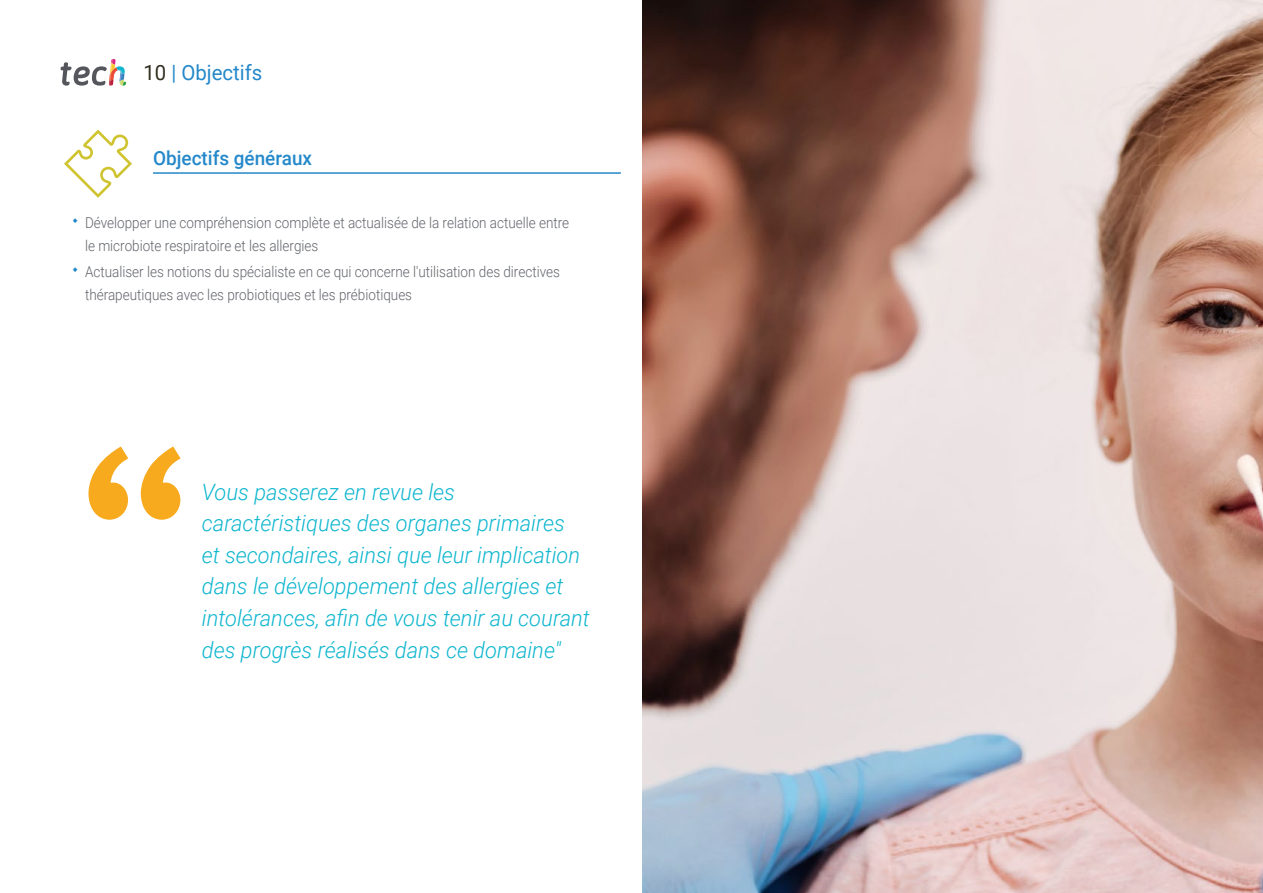
<style>
.page{position:relative;width:1263px;height:893px;background:#fff}
.page>*{position:absolute;margin:0;border:0;box-sizing:border-box;transform-origin:0 0}
.t1{font:italic 300 22.5px/31.5px "Roboto";color:#0fb6cf}
.t2{font:21px "Roboto";color:#2488c9}
.t3{font:500 19.5px "Roboto";color:#2488c9}
.t4{font:300 15px/22.5px "Roboto";color:#61646a;scale:.9 1}
.s1{color:#312e20}
.s2{color:#2588c9}
</style>
<div class="page">
<img style="left:642px;top:0;width:621px;height:893px">
<hr style="left:153px;top:173px;width:468px;height:1px;background:#2488c9">
<svg style="left:64px;top:130px;width:68px;height:68px"></svg>
<svg style="left:88px;top:446px;width:93px;height:74px"></svg>
<svg style="left:61px;top:59px;width:65px;height:27px"></svg>
<h2 class="t2" style="left:144px;top:57px;width:120px"><span class="s1">10</span> <span class="s2">|</span> Objectifs</h2>
<h3 class="t3" style="left:153px;top:144px;width:160px">Objectifs généraux</h3>
<p class="t4" style="left:85px;top:211px;width:539px">Développer une compréhension complète et actualisée de la relation actuelle entre le microbiote respiratoire et les allergies</p>
<p class="t4" style="left:85px;top:260px;width:529px">Actualiser les notions du spécialiste en ce qui concerne l'utilisation des directives thérapeutiques avec les probiotiques et les prébiotiques</p>
<h1 class="t1" style="left:202px;top:475px;width:389px">Vous passerez en revue les caractéristiques des organes primaires<br>et secondaires, ainsi que leur implication dans le développement des allergies et intolérances, afin de vous tenir au courant des progrès réalisés dans ce domaine"</h1>
</div>
